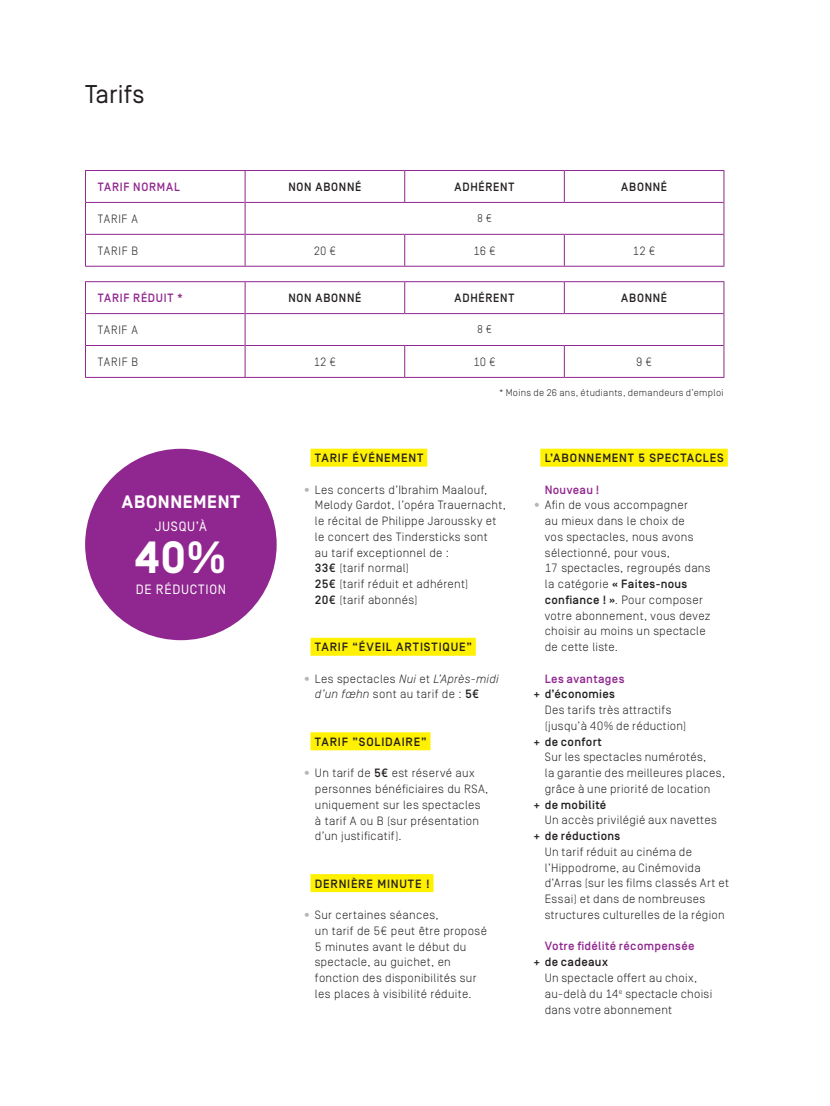
<style>
.page{position:relative;width:830px;height:1106px;background:#fff}
.page>*{position:absolute;margin:0;border:0;box-sizing:border-box;transform-origin:0 0}
.t1{font:700 45px "Simplon BP";color:#fff}
.t2{font:25.65px "Simplon BP Regular";letter-spacing:.005em;color:#231f20}
.t3{font:700 18px "Simplon BP";letter-spacing:.04em;color:#fff}
.t4{font:13.5px "Simplon BP Regular";letter-spacing:.05em;color:#fff}
.t5{font:300 12px/15.8px "Simplon BP";letter-spacing:.025em;color:#231f20}
.t6{font:500 12px "Simplon BP";letter-spacing:.065em;color:#231f20}
.t7{font:500 12px "Simplon BP";letter-spacing:.065em;color:#231f20;scale:.95 1}
.t8{font:500 12px "Simplon BP";letter-spacing:.035em;color:#90268f}
.t9{font:300 12px "Simplon BP";letter-spacing:.025em;color:#231f20;scale:.95 1}
.t10{font:500 12px "Simplon BP";letter-spacing:.035em;color:#90268f;scale:.95 1}
.t11{font:300 11.25px "Simplon BP";color:#231f20;scale:.95 1}
.t12{font:300 9.75px "Simplon BP";letter-spacing:.03em;color:#231f20}
.s1{color:#b5b6b8}
.s2{font-weight:500}
.s3{font-style:italic}
</style>
<div class="page">
<div style="left:310px;top:448px;width:117px;height:18px;background:#fff101"></div>
<div style="left:310px;top:637px;width:165px;height:18px;background:#fff101"></div>
<div style="left:310px;top:732px;width:120px;height:18px;background:#fff101"></div>
<div style="left:310px;top:874px;width:123px;height:18px;background:#fff101"></div>
<div style="left:540px;top:448px;width:187px;height:18px;background:#fff101"></div>
<hr style="left:86px;top:202px;width:158px;height:1px;background:#90268f">
<hr style="left:245px;top:202px;width:159px;height:1px;background:#90268f">
<hr style="left:404px;top:202px;width:160px;height:1px;background:#90268f">
<hr style="left:564px;top:202px;width:159px;height:1px;background:#90268f">
<hr style="left:86px;top:234px;width:158px;height:1px;background:#90268f">
<hr style="left:245px;top:234px;width:159px;height:1px;background:#90268f">
<hr style="left:404px;top:234px;width:160px;height:1px;background:#90268f">
<hr style="left:564px;top:234px;width:159px;height:1px;background:#90268f">
<hr style="left:85px;top:170px;width:160px;height:1px;background:#90268f">
<hr style="left:85px;top:171px;width:1px;height:31px;background:#90268f">
<hr style="left:245px;top:170px;width:159px;height:1px;background:#90268f">
<hr style="left:244px;top:171px;width:1px;height:31px;background:#90268f">
<hr style="left:404px;top:170px;width:160px;height:1px;background:#90268f">
<hr style="left:404px;top:171px;width:1px;height:31px;background:#90268f">
<hr style="left:564px;top:170px;width:160px;height:1px;background:#90268f">
<hr style="left:563px;top:171px;width:1px;height:31px;background:#90268f">
<hr style="left:723px;top:171px;width:1px;height:31px;background:#90268f">
<hr style="left:85px;top:202px;width:1px;height:32px;background:#90268f">
<hr style="left:244px;top:202px;width:1px;height:32px;background:#90268f">
<hr style="left:723px;top:202px;width:1px;height:32px;background:#90268f">
<hr style="left:85px;top:234px;width:1px;height:32px;background:#90268f">
<hr style="left:244px;top:234px;width:1px;height:32px;background:#90268f">
<hr style="left:404px;top:235px;width:1px;height:31px;background:#90268f">
<hr style="left:563px;top:235px;width:1px;height:31px;background:#90268f">
<hr style="left:723px;top:234px;width:1px;height:32px;background:#90268f">
<hr style="left:85px;top:266px;width:160px;height:1px;background:#90268f">
<hr style="left:245px;top:266px;width:159px;height:1px;background:#90268f">
<hr style="left:404px;top:266px;width:160px;height:1px;background:#90268f">
<hr style="left:564px;top:266px;width:160px;height:1px;background:#90268f">
<hr style="left:86px;top:313px;width:158px;height:1px;background:#90268f">
<hr style="left:245px;top:313px;width:159px;height:1px;background:#90268f">
<hr style="left:404px;top:313px;width:160px;height:1px;background:#90268f">
<hr style="left:564px;top:313px;width:159px;height:1px;background:#90268f">
<hr style="left:86px;top:345px;width:158px;height:1px;background:#90268f">
<hr style="left:245px;top:345px;width:159px;height:1px;background:#90268f">
<hr style="left:404px;top:345px;width:160px;height:1px;background:#90268f">
<hr style="left:564px;top:345px;width:159px;height:1px;background:#90268f">
<hr style="left:85px;top:281px;width:160px;height:1px;background:#90268f">
<hr style="left:85px;top:282px;width:1px;height:31px;background:#90268f">
<hr style="left:245px;top:281px;width:159px;height:1px;background:#90268f">
<hr style="left:244px;top:282px;width:1px;height:31px;background:#90268f">
<hr style="left:404px;top:281px;width:160px;height:1px;background:#90268f">
<hr style="left:404px;top:282px;width:1px;height:31px;background:#90268f">
<hr style="left:564px;top:281px;width:160px;height:1px;background:#90268f">
<hr style="left:563px;top:282px;width:1px;height:31px;background:#90268f">
<hr style="left:723px;top:282px;width:1px;height:31px;background:#90268f">
<hr style="left:85px;top:313px;width:1px;height:32px;background:#90268f">
<hr style="left:244px;top:313px;width:1px;height:32px;background:#90268f">
<hr style="left:723px;top:313px;width:1px;height:32px;background:#90268f">
<hr style="left:85px;top:345px;width:1px;height:32px;background:#90268f">
<hr style="left:244px;top:345px;width:1px;height:32px;background:#90268f">
<hr style="left:404px;top:346px;width:1px;height:31px;background:#90268f">
<hr style="left:563px;top:346px;width:1px;height:31px;background:#90268f">
<hr style="left:723px;top:345px;width:1px;height:32px;background:#90268f">
<hr style="left:85px;top:377px;width:160px;height:1px;background:#90268f">
<hr style="left:245px;top:377px;width:159px;height:1px;background:#90268f">
<hr style="left:404px;top:377px;width:160px;height:1px;background:#90268f">
<hr style="left:564px;top:377px;width:160px;height:1px;background:#90268f">
<div style="left:85px;top:449px;width:191px;height:191px;background:#90268f;border-radius:50%"></div>
<h2 class="t2" style="left:85px;top:79px;width:61px">Tarifs</h2>
<p class="t10" style="left:98px;top:180px;width:8px">TARI</p>
<p class="t10" style="left:123px;top:180px;width:20px">F NORMA</p>
<p class="t10" style="left:174px;top:180px;width:7px">L</p>
<p class="t7" style="left:288px;top:180px;width:78px">non abonné</p>
<p class="t7" style="left:454px;top:180px;width:9px">ADHÉRENT</p>
<p class="t7" style="left:621px;top:180px;width:50px">abonné</p>
<p class="t9" style="left:98px;top:211px;width:44px">TARIF A</p>
<p class="t11" style="left:477px;top:212px;width:17px">8 €</p>
<p class="t9" style="left:98px;top:243px;width:44px">TARIF B</p>
<p class="t9" style="left:313px;top:243px;width:25px">20 €</p>
<p class="t9" style="left:473px;top:243px;width:25px">16 €</p>
<p class="t9" style="left:632px;top:243px;width:25px">12 €</p>
<p class="t10" style="left:98px;top:291px;width:8px">TARI</p>
<p class="t10" style="left:123px;top:291px;width:64px">F réduit *</p>
<p class="t7" style="left:288px;top:291px;width:78px">non abonné</p>
<p class="t7" style="left:454px;top:291px;width:9px">ADHÉRENT</p>
<p class="t7" style="left:621px;top:291px;width:50px">abonné</p>
<p class="t9" style="left:98px;top:322px;width:44px">TARIF A</p>
<p class="t11" style="left:477px;top:323px;width:17px">8 €</p>
<p class="t9" style="left:98px;top:354px;width:44px">TARIF B</p>
<p class="t9" style="left:313px;top:354px;width:25px">12 €</p>
<p class="t9" style="left:473px;top:354px;width:25px">10 €</p>
<p class="t9" style="left:636px;top:354px;width:18px">9 €</p>
<p class="t12" style="left:499px;top:387px;width:226px">* Moins de 26 ans, étudiants, demandeurs d’emploi</p>
<h3 class="t3" style="left:122px;top:491px;width:120px">ABONNEMENT</h3>
<p class="t4" style="left:155px;top:519px;width:53px">JUSQU’À</p>
<h1 class="t1" style="left:135px;top:532px;width:92px">40%</h1>
<p class="t4" style="left:136px;top:581px;width:92px">DE RÉDUCTION</p>
<p class="t6" style="left:315px;top:451px;width:8px">TARI</p>
<p class="t6" style="left:341px;top:451px;width:20px">F ÉVÉNEMENT</p>
<p class="t5" style="left:315px;top:481px;width:192px;text-indent:-13px"><span class="s1">•</span> Les concerts d’Ibrahim Maalouf,<br>Melody Gardot, l’opéra Trauernacht, le récital de Philippe Jaroussky et le concert des Tindersticks sont<br>au tarif exceptionnel de :<br><span class="s2">33€</span> (tarif normal)<br><span class="s2">25€</span> (tarif réduit et adhérent)<br><span class="s2">20€</span> (tarif abonnés)</p>
<p class="t6" style="left:315px;top:640px;width:8px">TARI</p>
<p class="t6" style="left:341px;top:640px;width:132px">F “éveil artistique”</p>
<p class="t5" style="left:302px;top:670px;width:198px;text-align:center"><span class="s1">•</span> Les spectacles <span class="s3">Nui</span> et <span class="s3">L’Après-midi d’un fœhn</span> sont au tarif de : <span class="s2">5€</span></p>
<p class="t6" style="left:315px;top:734px;width:8px">TARI</p>
<p class="t6" style="left:341px;top:734px;width:86px">F ”solidaire”</p>
<p class="t5" style="left:315px;top:765px;width:175px;text-indent:-13px"><span class="s1">•</span> U n tarif de <span class="s2">5€</span> est réservé aux personnes bénéficiaires du RSA, uniquement sur les spectacles à tarif A ou B (sur présentation d’un justificatif).</p>
<p class="t6" style="left:315px;top:876px;width:116px">Dernière minute !</p>
<p class="t5" style="left:315px;top:906px;width:173px;text-indent:-13px"><span class="s1">•</span> Sur certaines séances,<br>un tarif de 5€ peut être proposé<br>5 minutes avant le début du spectacle, au guichet, en fonction des disponibilités sur les places à visibilité réduite.</p>
<p class="t6" style="left:544px;top:451px;width:18px">L’ABONNEMENT</p>
<p class="t6" style="left:638px;top:451px;width:35px">5 SPECTAC</p>
<p class="t6" style="left:702px;top:451px;width:15px">LES</p>
<p class="t8" style="left:531px;top:482px;width:69px">Nouveau !</p>
<p class="t5" style="left:544px;top:497px;width:167px;text-indent:-13px"><span class="s1">•</span> Afin de vous accompagner<br>au mieux dans le choix de<br>vos spectacles, nous avons sélectionné, pour vous,<br>17 spectacles, regroupés dans la catégorie <span class="s2">« Faites-nous confiance ! »</span>. Pour composer votre abonnement, vous devez choisir au moins un spectacle de cette liste.</p>
<p class="t8" style="left:544px;top:671px;width:81px">Les avantages</p>
<p class="t6" style="left:533px;top:687px;width:83px">+ d’économies</p>
<p class="t5" style="left:544px;top:702px;width:143px">Des tarifs très attractifs (jusqu’à 40% de réduction)</p>
<p class="t6" style="left:533px;top:734px;width:70px">+ de confort</p>
<p class="t5" style="left:544px;top:749px;width:182px">Sur les spectacles numérotés,<br>la garantie des meilleures places, grâce à une priorité de location</p>
<p class="t6" style="left:533px;top:797px;width:74px">+ de mobilité</p>
<p class="t5" style="left:531px;top:812px;width:186px">Un accès privilégié aux navettes</p>
<p class="t6" style="left:533px;top:829px;width:88px">+ de réductions</p>
<p class="t5" style="left:544px;top:843px;width:185px;text-indent:-13px">Un tarif réduit au cinéma de l’Hippodrome, au Cinémovida d’Arras (sur les films classés Art et<br>Essai) et dans de nombreuses structures culturelles de la région</p>
<p class="t8" style="left:544px;top:939px;width:151px">Votre fidélité récompensée</p>
<p class="t6" style="left:533px;top:955px;width:76px">+ de cadeaux</p>
<p class="t5" style="left:544px;top:969px;width:169px;text-indent:-13px">Un spectacle offert au choix, au-delà du 14<sup>e</sup> spectacle choisi dans votre abonnement</p>
</div>
